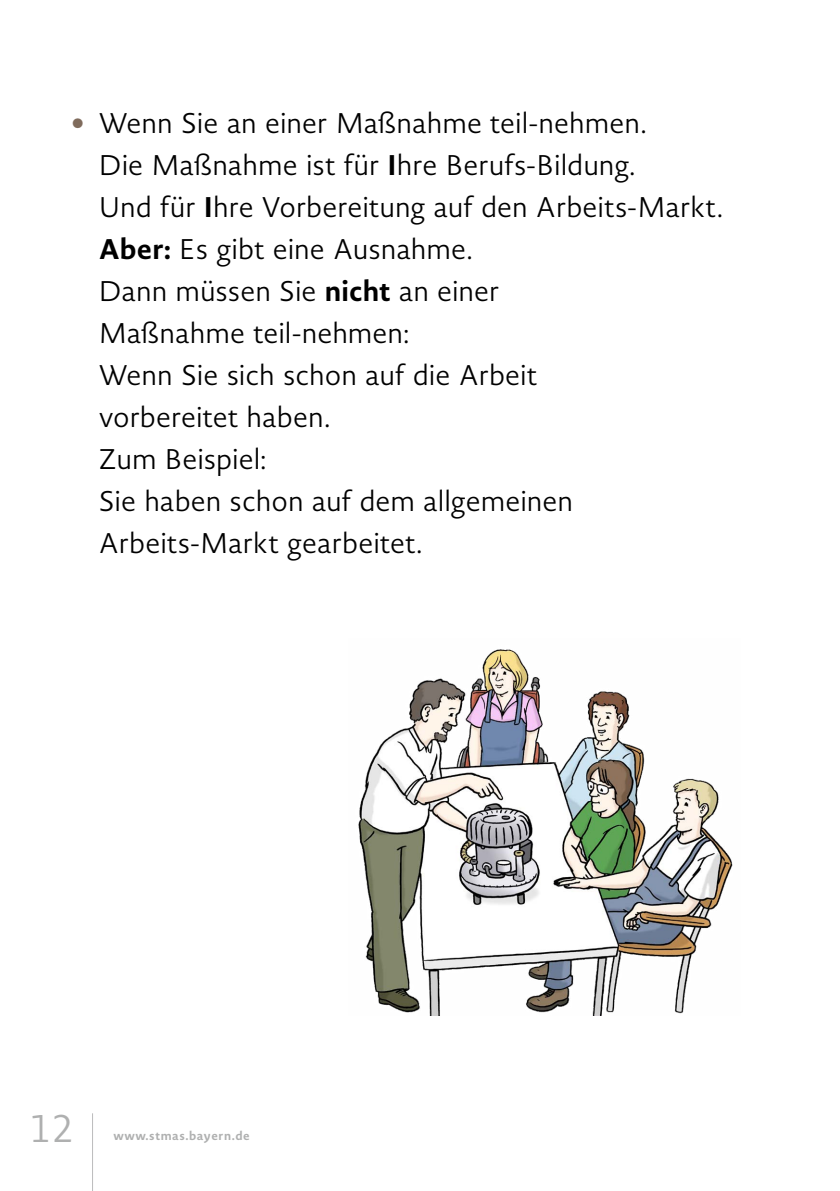
<style>
.page{position:relative;width:840px;height:1191px;background:#fff}
.page>*{position:absolute;margin:0;border:0;box-sizing:border-box;transform-origin:0 0}
.t1{font:300 38px "Novel Sans Pro";color:#afb0b0}
.t2{font:300 28px/42px "Novel Sans Pro";color:#000}
.t3{font:12px "Novel Sans Pro Bold 2";letter-spacing:.045em;color:#afb0b0}
.s1{font-family:"Frutiger LT Std";font-weight:700;color:#7f6b5c}
.s2{font-weight:700}
</style>
<div class="page">
<hr style="left:92px;top:1113px;width:1px;height:78px;background:#bcbcbd">
<img style="left:358px;top:649px;width:375px;height:366px">
<p class="t2" style="left:99px;top:102px;width:625px;text-indent:-28px"><span class="s1">•</span> Wenn Sie an einer Maßnahme teil-nehmen.<br>Die Maßnahme ist für <span class="s2">I</span>hre Berufs-Bildung.<br>Und für <span class="s2">I</span>hre Vorbereitung auf den Arbeits-Markt.<br><span class="s2">Aber:</span> Es gibt eine Ausnahme.<br>Dann müssen Sie <span class="s2">nicht</span> an einer<br>Maßnahme teil-nehmen:<br>Wenn Sie sich schon auf die Arbeit<br>vorbereitet haben.<br>Zum Beispiel:<br>Sie haben schon auf dem allgemeinen<br>Arbeits-Markt gearbeitet.</p>
<h1 class="t1" style="left:29px;top:1102px;width:46px">12</h1>
<p class="t3" style="left:113px;top:1126px;width:138px">www.stmas.bayern.de</p>
</div>
